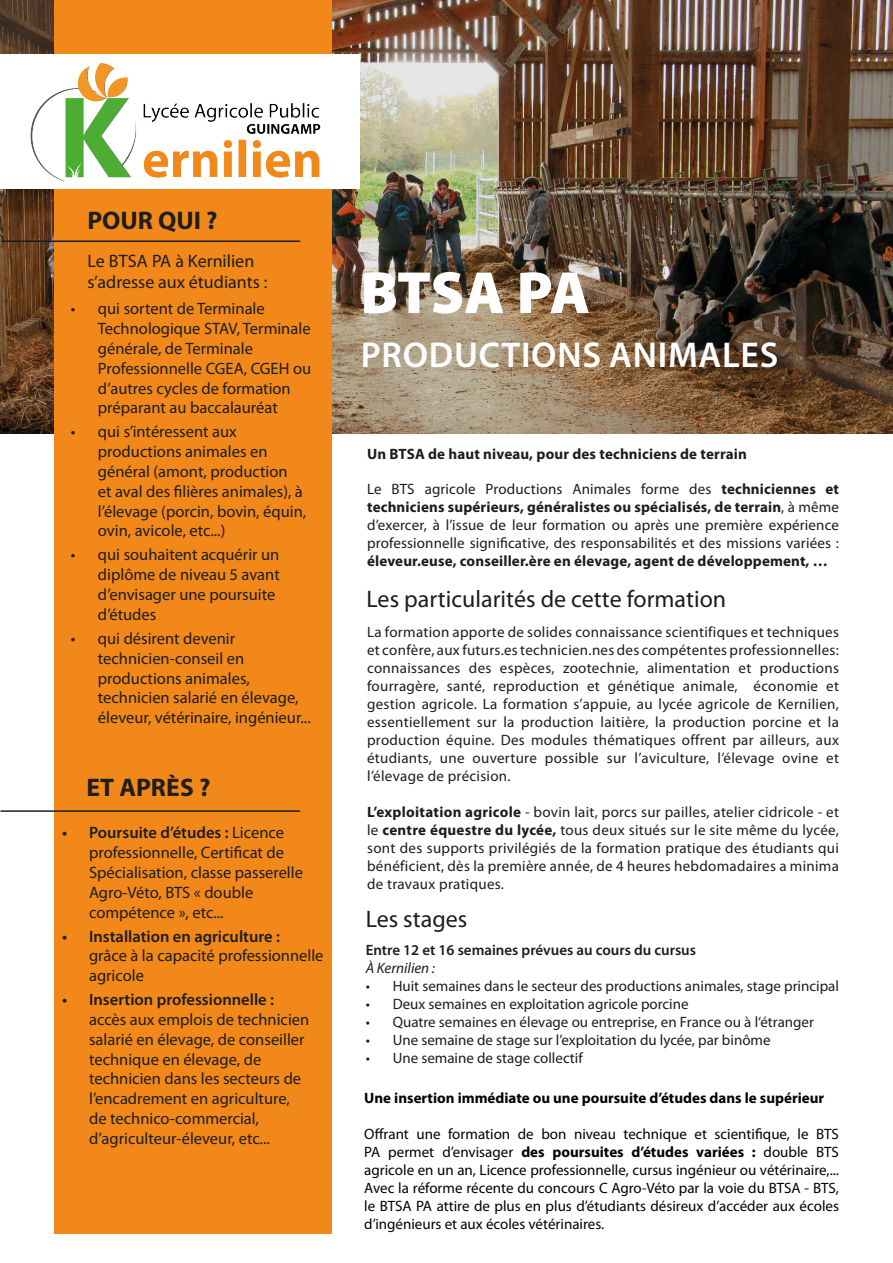
<style>
.page{position:relative;width:893px;height:1263px;background:#fff}
.page>*{position:absolute;margin:0;border:0;box-sizing:border-box;transform-origin:0 0}
.t1{font:900 60px "Myriad Pro";letter-spacing:-.015em;color:#fff}
.t2{font:600 36px "Myriad Pro";letter-spacing:.02em;color:#fff}
.t3{font:700 25.5px "Myriad Pro";color:#1d1d1b}
.t4{font:24px "Myriad Pro";color:#1d1d1b}
.t5{font:18px/21.6px "Myriad Pro";color:#1d1d1b}
.t6{font:16.5px/19.8px "Myriad Pro";color:#1d1d1b}
.t7{font:15px/18px "Myriad Pro";color:#1d1d1b;text-align:justify}
.t8{font:15px/18px "Myriad Pro";color:#020304;text-align:justify}
.t9{font:700 15px "Myriad Pro";color:#020304}
.t10{font:700 15px "Myriad Pro";letter-spacing:.01em;color:#1d1d1b}
.t11{font:600 15px "Myriad Pro";color:#1d1d1b}
.t12{font:italic 15px "Myriad Pro";color:#1d1d1b}
.s1{font-weight:600}
.s2{font-weight:700}
</style>
<div class="page">
<img style="left:0;top:0;width:893px;height:434px">
<div style="left:54px;top:0;width:278px;height:1233px;background:#f18819"></div>
<div style="left:1px;top:55px;width:359px;height:134px;background:#fff"></div>
<img style="left:0;top:57px;width:321px;height:128px">
<hr style="left:1px;top:810px;width:299px;height:2px;background:#1d1d1b">
<hr style="left:1px;top:240px;width:299px;height:2px;background:#1d1d1b">
<p class="t3" style="left:87px;top:203px;width:132px">POUR QUI ?</p>
<p class="t5" style="left:87px;top:250px;width:182px">Le BTSA PA à Kernilien s’adresse aux étudiants :</p>
<p class="t6" style="left:98px;top:299px;width:215px;text-indent:-27px">• qui sortent de Terminale<br>Technologique STAV, Terminale générale, de Terminale<br>Professionnelle CGEA, CGEH ou d’autres cycles de formation préparant au baccalauréat</p>
<p class="t6" style="left:98px;top:422px;width:210px;text-indent:-27px">• qui s’intéressent aux productions animales en général (amont, production<br>et aval des filières animales), à l’élevage (porcin, bovin, équin, ovin, avicole, etc...)</p>
<p class="t6" style="left:98px;top:545px;width:183px;text-indent:-27px">• qui souhaitent acquérir un diplôme de niveau 5 avant d’envisager une poursuite d’études</p>
<p class="t6" style="left:98px;top:628px;width:214px;text-indent:-27px">• qui désirent devenir technicien-conseil en productions animales, technicien salarié en élevage, éleveur, vétérinaire, ingénieur...</p>
<p class="t3" style="left:86px;top:770px;width:125px">ET APRÈS ?</p>
<p class="t6" style="left:89px;top:822px;width:215px;text-indent:-27px"><span class="s1">• Poursuite d’études :</span> Licence professionnelle, Certificat de<br>Spécialisation, classe passerelle<br>Agro-Véto, BTS « double compétence », etc...</p>
<p class="t6" style="left:89px;top:926px;width:236px;text-indent:-27px"><span class="s1">• Installation en agriculture :<br></span>grâce à la capacité professionnelle agricole</p>
<p class="t6" style="left:89px;top:989px;width:222px;text-indent:-27px"><span class="s1">• Insertion professionnelle : </span>accès aux emplois de technicien salarié en élevage, de conseiller technique en élevage, de technicien dans les secteurs de l’encadrement en agriculture, de technico-commercial, d’agriculteur-éleveur, etc...</p>
<p class="t1" style="left:360px;top:253px;width:231px">BTSA PA</p>
<p class="t2" style="left:361px;top:332px;width:419px">PRODUCTIONS ANIMALES</p>
<p class="t10" style="left:367px;top:444px;width:381px">Un BTSA de haut niveau, pour des techniciens de terrain</p>
<p class="t7" style="left:367px;top:480px;width:473px">Le BTS agricole Productions Animales forme des <span class="s2">techniciennes et techniciens supérieurs, généralistes ou spécialisés, de terrain</span>, à même d’exercer, à l’issue de leur formation ou après une première expérience professionnelle significative, des responsabilités et des missions variées : <span class="s2">éleveur.euse, conseiller.ère en élevage, agent de développement, …</span></p>
<p class="t4" style="left:367px;top:584px;width:361px">Les particularités de cette formation</p>
<p class="t7" style="left:367px;top:623px;width:473px">La formation apporte de solides connaissance scientifiques et techniques et confère, aux futurs.es technicien.nes des compétentes professionnelles: connaissances des espèces, zootechnie, alimentation et productions fourragère, santé, reproduction et génétique animale, économie et gestion agricole. La formation s’appuie, au lycée agricole de Kernilien, essentiellement sur la production laitière, la production porcine et la production équine. Des modules thématiques offrent par ailleurs, aux étudiants, une ouverture possible sur l’aviculture, l’élevage ovine et l’élevage de précision.</p>
<p class="t7" style="left:367px;top:803px;width:473px"><span class="s2">L’exploitation agricole</span> - bovin lait, porcs sur pailles, atelier cidricole - et le <span class="s2">centre équestre du lycée,</span> tous deux situés sur le site même du lycée, sont des supports privilégiés de la formation pratique des étudiants qui bénéficient, dès la première année, de 4 heures hebdomadaires a minima de travaux pratiques.</p>
<p class="t4" style="left:366px;top:904px;width:103px">Les stages</p>
<p class="t11" style="left:366px;top:941px;width:332px">Entre 12 et 16 semaines prévues au cours du cursus</p>
<p class="t12" style="left:366px;top:959px;width:71px">À Kernilien :</p>
<p class="t7" style="left:366px;top:977px;width:475px">• Huit semaines dans le secteur des productions animales, stage principal</p>
<p class="t7" style="left:366px;top:995px;width:324px">• Deux semaines en exploitation agricole porcine</p>
<p class="t7" style="left:366px;top:1013px;width:450px">• Quatre semaines en élevage ou entreprise, en France ou à l‘étranger</p>
<p class="t7" style="left:366px;top:1031px;width:406px">• Une semaine de stage sur l’exploitation du lycée, par binôme</p>
<p class="t7" style="left:366px;top:1049px;width:219px">• Une semaine de stage collectif</p>
<p class="t9" style="left:364px;top:1088px;width:461px">Une insertion immédiate ou une poursuite d’études dans le supérieur</p>
<p class="t8" style="left:364px;top:1125px;width:476px">Offrant une formation de bon niveau technique et scientifique, le BTS PA permet d’envisager <span class="s2">des poursuites d’études variées :</span> double BTS agricole en un an, Licence professionnelle, cursus ingénieur ou vétérinaire,...<br>Avec la réforme récente du concours C Agro-Véto par la voie du BTSA - BTS, le BTSA PA attire de plus en plus d’étudiants désireux d’accéder aux écoles d’ingénieurs et aux écoles vétérinaires.</p>
</div>
